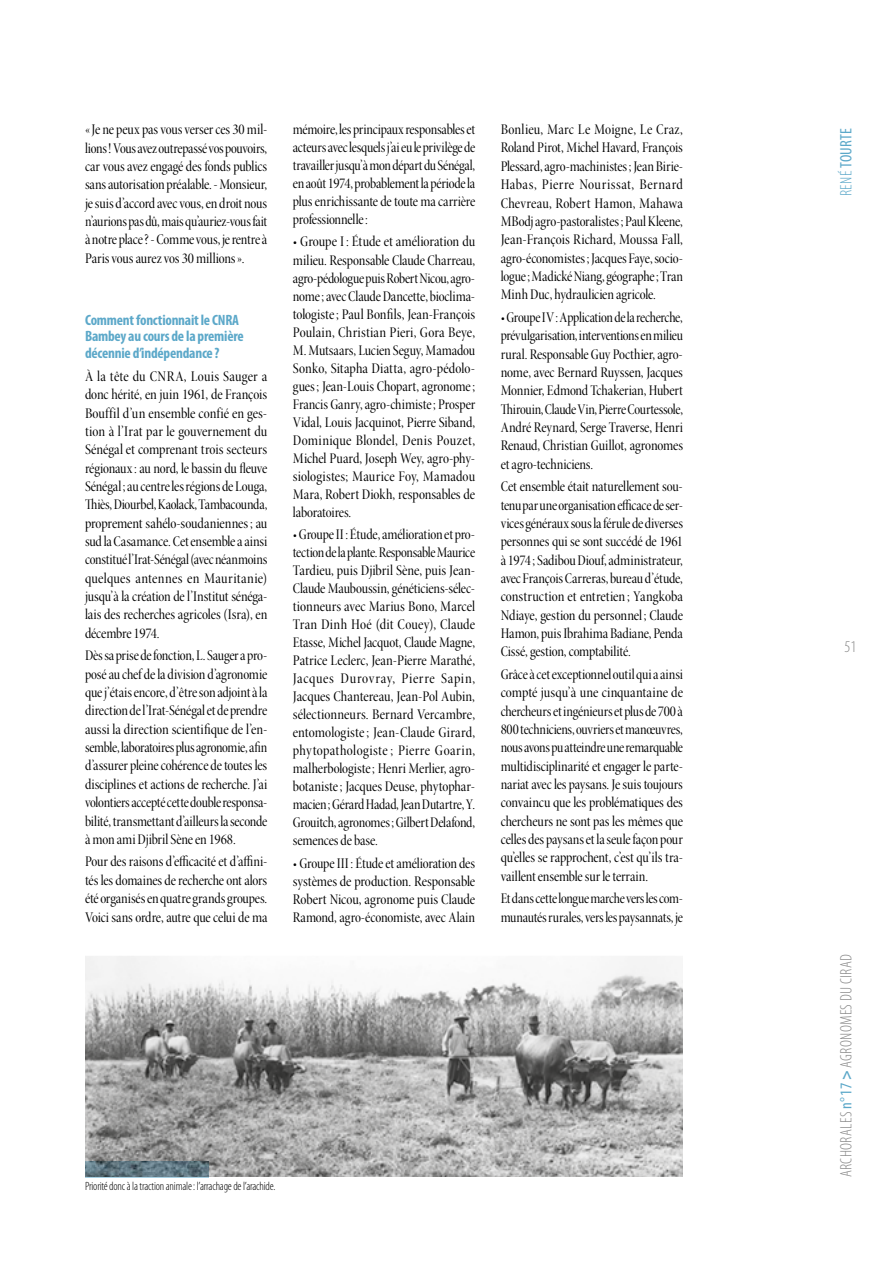
<style>
.page{position:relative;width:893px;height:1263px;background:#fff}
.page>*{position:absolute;margin:0;border:0;box-sizing:border-box;transform-origin:0 0}
.t1{font:300 condensed 16.5px "Myriad Pro";letter-spacing:.02em;color:#878787}
.t2{font:condensed 16.5px "Myriad Pro";letter-spacing:.02em;color:#5ca8c9}
.t3{font:15px/18.3px "Minion Pro Cn Disp";letter-spacing:-.01em;color:#000;text-align:justify}
.t4{font:700 condensed 15px/16.8px "Myriad Pro";letter-spacing:-.015em;color:#5ca8c9}
.t5{font:300 condensed 12px "Myriad Pro";letter-spacing:-.015em;color:#000}
.s1{font-weight:300}
.s2{font-weight:400;color:#5ca8c9}
.s3{font-weight:700;color:#5ca8c9}
</style>
<div class="page">
<img style="left:85px;top:956px;width:598px;height:221px">
<hr style="left:85px;top:1177px;width:124px;height:1px;background:#a7d0e2">
<img style="left:85px;top:1162px;width:124px;height:15px">
<p class="t3" style="left:85px;top:121px;width:184px">« Je ne peux pas vous verser ces 30 mil&shy;lions ! Vous avez outrepassé vos pouvoirs, car vous avez engagé des fonds publics sans autorisation préalable. - Monsieur, je suis d’accord avec vous, en droit nous n’aurions pas dû, mais qu’auriez-vous fait à notre place ? - Comme vous, je rentre à Paris vous aurez vos 30 millions ».</p>
<p class="t4" style="left:85px;top:312px;width:160px">Comment fonctionnait le CNRA<br>Bambey au cours de la première décennie d’indépendance ?</p>
<p class="t3" style="left:85px;top:368px;width:184px">À la tête du CNRA, Louis Sauger a donc hérité, en juin 1961, de François Bouffil d’un ensemble confié en ges&shy;tion à l’Irat par le gouvernement du Sénégal et comprenant trois secteurs régionaux : au nord, le bassin du fleuve Sénégal ; au centre les régions de Louga, Thiès, Diourbel, Kaolack, Tambacounda, proprement sahélo-soudaniennes ; au sud la Casamance. Cet ensemble a ainsi constitué l’Irat-Sénégal (avec néanmoins quelques antennes en Mauritanie) jusqu’à la création de l’Institut sénéga&shy;lais des recherches agricoles (Isra), en décembre 1974.</p>
<p class="t3" style="left:85px;top:648px;width:184px">Dès sa prise de fonction, L. Sauger a pro&shy;posé au chef de la division d’agronomie que j’étais encore, d’être son adjoint à la direction de l’Irat-Sénégal et de prendre aussi la direction scientifique de l’en&shy;semble, laboratoires plus agronomie, afin d’assurer pleine cohérence de toutes les disciplines et actions de recherche. J’ai volontiers accepté cette double responsa&shy;bilité, transmettant d’ailleurs la seconde à mon ami Djibril Sène en 1968.</p>
<p class="t3" style="left:85px;top:854px;width:184px">Pour des raisons d’efficacité et d’affini&shy;tés les domaines de recherche ont alors été organisés en quatre grands groupes.<br>Voici sans ordre, autre que celui de ma</p>
<p class="t3" style="left:293px;top:122px;width:184px">mémoire, les principaux responsables et acteurs avec lesquels j’ai eu le privilège de travailler jusqu’à mon départ du Sénégal, en août 1974, probablement la période la plus enrichissante de toute ma carrière professionnelle :</p>
<p class="t3" style="left:293px;top:234px;width:184px">• Groupe I : Étude et amélioration du milieu. Responsable Claude Charreau, agro-pédologue puis Robert Nicou, agro&shy;nome ; avec Claude Dancette, bioclima&shy;tologiste ; Paul Bonfils, Jean-François Poulain, Christian Pieri, Gora Beye, M. Mutsaars, Lucien Seguy, Mamadou Sonko, Sitapha Diatta, agro-pédolo&shy;gues ; Jean-Louis Chopart, agronome ; Francis Ganry, agro-chimiste ; Prosper Vidal, Louis Jacquinot, Pierre Siband, Dominique Blondel, Denis Pouzet, Michel Puard, Joseph Wey, agro-phy&shy;siologistes; Maurice Foy, Mamadou Mara, Robert Diokh, responsables de laboratoires.</p>
<p class="t3" style="left:293px;top:526px;width:184px">• Groupe II : Étude, amélioration et pro&shy;tection de la plante. Responsable Maurice Tardieu, puis Djibril Sène, puis Jean-Claude Mauboussin, généticiens-sélec&shy;tionneurs avec Marius Bono, Marcel Tran Dinh Hoé (dit Couey), Claude Etasse, Michel Jacquot, Claude Magne, Patrice Leclerc, Jean-Pierre Marathé, Jacques Durovray, Pierre Sapin, Jacques Chantereau, Jean-Pol Aubin, sélectionneurs. Bernard Vercambre, entomologiste ; Jean-Claude Girard, phytopathologiste ; Pierre Goarin, malherbologiste ; Henri Merlier, agro&shy;botaniste ; Jacques Deuse, phytophar&shy;macien ; Gérard Hadad, Jean Dutartre, Y.<br>Grouitch, agronomes ; Gilbert Delafond, semences de base.</p>
<p class="t3" style="left:293px;top:855px;width:184px">• Groupe III : Étude et amélioration des systèmes de production. Responsable Robert Nicou, agronome puis Claude Ramond, agro-économiste, avec Alain</p>
<p class="t3" style="left:501px;top:121px;width:184px">Bonlieu, Marc Le Moigne, Le Craz, Roland Pirot, Michel Havard, François Plessard, agro-machinistes ; Jean Birie-Habas, Pierre Nourissat, Bernard Chevreau, Robert Hamon, Mahawa MBodj agro-pastoralistes ; Paul Kleene, Jean-François Richard, Moussa Fall, agro-économistes ; Jacques Faye, socio&shy;logue ; Madické Niang, géographe ; Tran Minh Duc, hydraulicien agricole.</p>
<p class="t3" style="left:501px;top:309px;width:184px">• Groupe IV : Application de la recherche, prévulgarisation, interventions en milieu rural. Responsable Guy Pocthier, agro&shy;nome, avec Bernard Ruyssen, Jacques Monnier, Edmond Tchakerian, Hubert Thirouin, Claude Vin, Pierre Courtessole, André Reynard, Serge Traverse, Henri Renaud, Christian Guillot, agronomes et agro-techniciens.</p>
<p class="t3" style="left:501px;top:478px;width:184px">Cet ensemble était naturellement sou&shy;tenu par une organisation efficace de ser&shy;vices généraux sous la férule de diverses personnes qui se sont succédé de 1961 à 1974 ; Sadibou Diouf, administrateur, avec François Carreras, bureau d’étude, construction et entretien ; Yangkoba Ndiaye, gestion du personnel ; Claude Hamon, puis Ibrahima Badiane, Penda Cissé, gestion, comptabilité.</p>
<p class="t3" style="left:501px;top:666px;width:184px">Grâce à cet exceptionnel outil qui a ainsi compté jusqu’à une cinquantaine de chercheurs et ingénieurs et plus de 700 à 800 techniciens, ouvriers et manœuvres, nous avons pu atteindre une remarquable multidisciplinarité et engager le parte&shy;nariat avec les paysans. Je suis toujours convaincu que les problématiques des chercheurs ne sont pas les mêmes que celles des paysans et la seule façon pour qu’elles se rapprochent, c’est qu’ils tra&shy;vaillent ensemble sur le terrain.</p>
<p class="t3" style="left:501px;top:891px;width:184px">Et dans cette longue marche vers les com&shy;munautés rurales, vers les paysannats, je</p>
<p class="t5" style="left:85px;top:1182px;width:192px">Priorité donc à la traction animale : l’arrachage de l’arachide.</p>
<p class="t2" style="left:839px;top:196px;width:70px;rotate:-90deg"><span class="s1">RENÉ</span> TOURTE</p>
<p class="t1" style="left:844px;top:640px;width:13px">51</p>
<p class="t1" style="left:840px;top:1177px;width:225px;rotate:-90deg">ARCHORALES <span class="s2">n° 17</span> <span class="s3">&gt;</span> AGRONOMES DU CIRAD</p>
</div>
